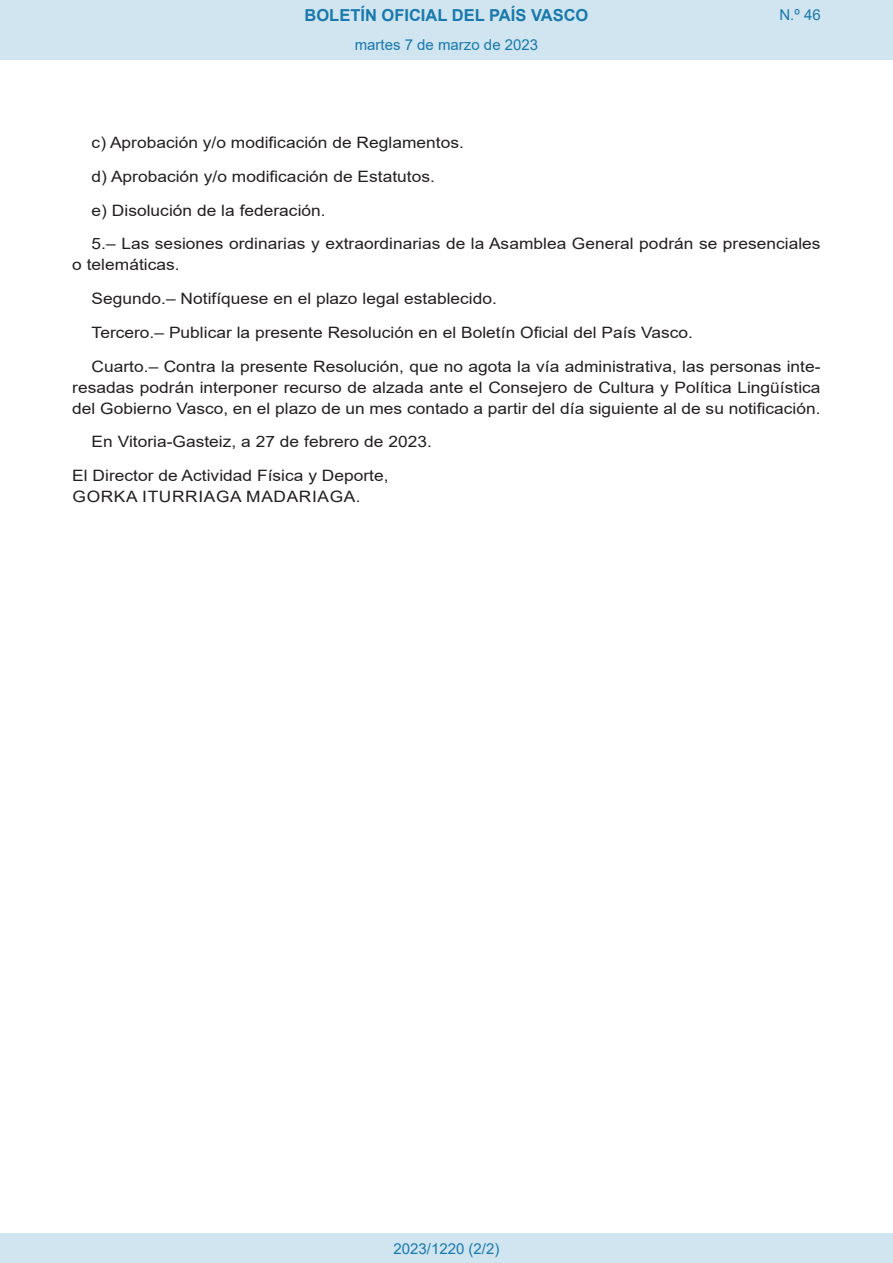
<style>
.page{position:relative;width:893px;height:1263px;background:#fff}
.page>*{position:absolute;margin:0;border:0;box-sizing:border-box;transform-origin:0 0}
.t1{font:700 16.5px "Arial";color:#1879ad}
.BOPVDetalle{font:15.6px/21px "Arial";color:#231f20;scale:1.11 1}
.BOPVFirmaLugFec{font:15.6px "Arial";color:#231f20;scale:1.11 1}
.BOPVFirmaPuesto{font:15.6px "Arial";color:#231f20;scale:1.11 1}
.BOPVFirmaNombre{font:15.6px "Arial";letter-spacing:.035em;color:#231f20;scale:1.11 1}
.Paginacion_Centro{font:15px "Arial";color:#1879ad}
</style>
<div class="page">
<div style="left:0;top:0;width:893px;height:60px;background:#d0e5f0"></div>
<div style="left:0;top:1233px;width:893px;height:30px;background:#d0e5f0"></div>
<p class="t1" style="left:305px;top:3px;width:285px">BOLETÍN OFICIAL DEL PAÍS VASCO</p>
<p class="Paginacion_Centro" style="left:355px;top:35px;width:185px">martes 7 de marzo de 2023</p>
<p class="Paginacion_Centro" style="left:779px;top:5px;width:43px">N.º 46</p>
<p class="BOPVDetalle" style="left:92px;top:132px;width:337px">c) Aprobación y/o modificación de Reglamentos.</p>
<p class="BOPVDetalle" style="left:92px;top:166px;width:311px">d) Aprobación y/o modificación de Estatutos.</p>
<p class="BOPVDetalle" style="left:92px;top:200px;width:212px">e) Disolución de la federación.</p>
<p class="BOPVDetalle" style="left:72px;top:233px;width:676px;text-indent:19px">5.– Las sesiones ordinarias y extraordinarias de la Asamblea General podrán se presenciales o telemáticas.</p>
<p class="BOPVDetalle" style="left:92px;top:288px;width:367px">Segundo.– Notifíquese en el plazo legal establecido.</p>
<p class="BOPVDetalle" style="left:92px;top:322px;width:543px">Tercero.– Publicar la presente Resolución en el Boletín Oficial del País Vasco.</p>
<p class="BOPVDetalle" style="left:72px;top:356px;width:676px;text-align:justify;text-indent:19px">Cuarto.– Contra la presente Resolución, que no agota la vía administrativa, las personas inte&shy;resadas podrán interponer recurso de alzada ante el Consejero de Cultura y Política Lingüística del Gobierno Vasco, en el plazo de un mes contado a partir del día siguiente al de su notificación.</p>
<p class="BOPVFirmaLugFec" style="left:92px;top:431px;width:308px">En Vitoria-Gasteiz, a 27 de febrero de 2023.</p>
<p class="BOPVFirmaPuesto" style="left:72px;top:465px;width:286px">El Director de Actividad Física y Deporte,</p>
<p class="BOPVFirmaNombre" style="left:73px;top:486px;width:261px">GORKA ITURRIAGA MADARIAGA.</p>
<p class="Paginacion_Centro" style="left:393px;top:1238px;width:107px">2023/1220 (2/2)</p>
</div>
